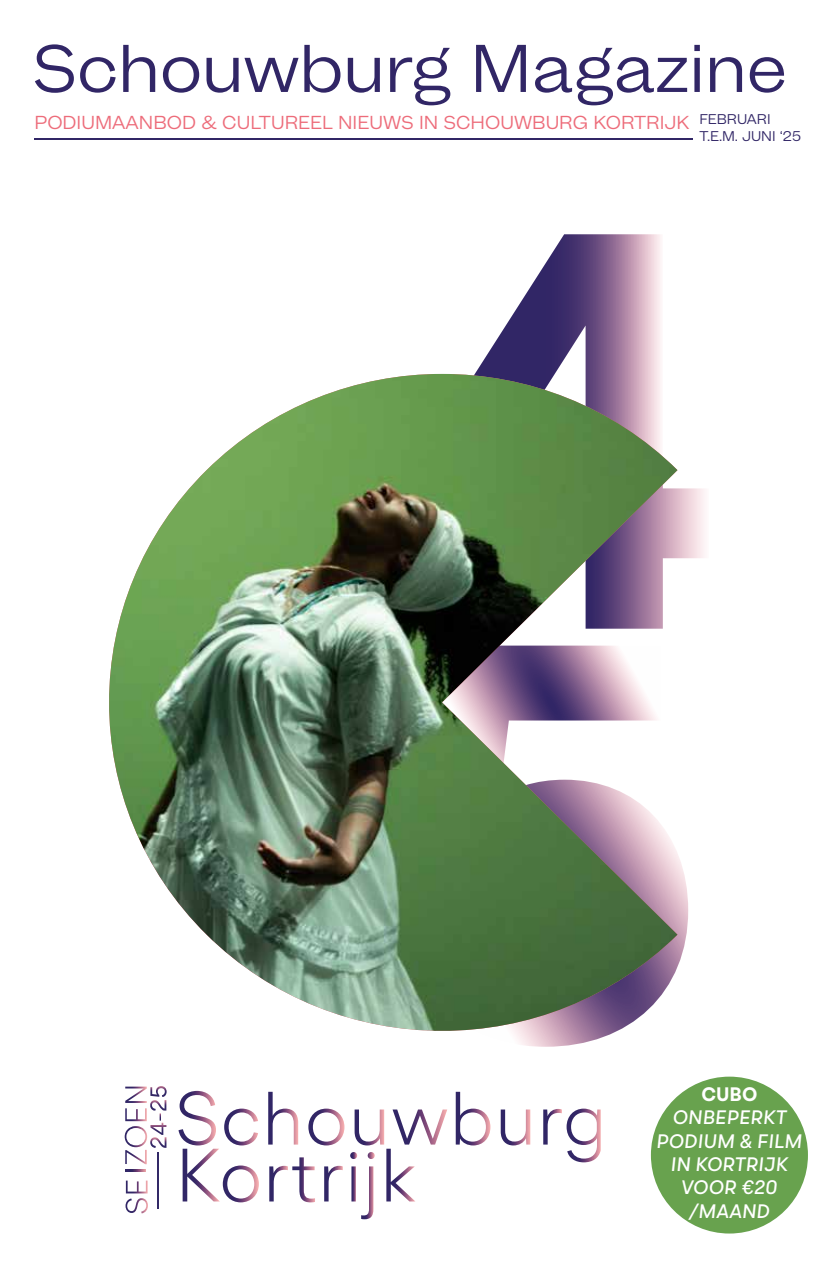
<style>
.page{position:relative;width:830px;height:1263px;background:#fff}
.page>*{position:absolute;margin:0;border:0;box-sizing:border-box;transform-origin:0 0}
.t1{font:64.5px "Mint Grotesk V0.7";color:#312666}
.t2{font:italic 500 19.5px/23.4px "BR Omega";color:#fff;text-align:center}
.t3{font:700 19.5px "BR Omega";color:#fff}
.t4{font:18px "Mint Grotesk V0.7";color:#ed6c7a}
.t5{font:13.5px/16.2px "Mint Grotesk V0.7";color:#312666}
</style>
<div class="page">
<div style="left:650px;top:1076px;width:157px;height:157px;background:#68a24e;border-radius:50%"></div>
<img style="left:178px;top:1091px;width:38px;height:54px">
<img style="left:224px;top:1108px;width:34px;height:37px">
<img style="left:268px;top:1092px;width:30px;height:52px">
<img style="left:308px;top:1108px;width:36px;height:37px">
<img style="left:354px;top:1109px;width:30px;height:36px">
<img style="left:392px;top:1109px;width:55px;height:35px">
<img style="left:455px;top:1092px;width:35px;height:53px">
<img style="left:500px;top:1109px;width:30px;height:36px">
<img style="left:543px;top:1109px;width:18px;height:35px">
<img style="left:566px;top:1108px;width:34px;height:54px">
<img style="left:182px;top:1149px;width:37px;height:52px">
<img style="left:223px;top:1165px;width:36px;height:37px">
<img style="left:269px;top:1166px;width:19px;height:35px">
<img style="left:292px;top:1157px;width:23px;height:45px">
<img style="left:324px;top:1166px;width:18px;height:35px">
<img style="left:350px;top:1152px;width:7px;height:49px">
<img style="left:361px;top:1152px;width:13px;height:67px">
<img style="left:386px;top:1149px;width:29px;height:52px">
<svg style="left:495px;top:234px;width:210px;height:734px"></svg>
<svg style="left:439px;top:342px;width:238px;height:705px"></svg>
<img style="left:109px;top:374px;width:568px;height:658px">
<hr style="left:34px;top:139px;width:659px;height:1px;background:#312666">
<img style="left:125px;top:1198px;width:23px;height:15px">
<img style="left:126px;top:1180px;width:21px;height:13px">
<img style="left:125px;top:1169px;width:21px;height:2px">
<img style="left:125px;top:1150px;width:22px;height:14px">
<img style="left:125px;top:1126px;width:22px;height:21px">
<img style="left:125px;top:1108px;width:22px;height:13px">
<img style="left:125px;top:1086px;width:22px;height:17px">
<img style="left:150px;top:1137px;width:16px;height:11px">
<img style="left:150px;top:1123px;width:16px;height:12px">
<svg style="left:159px;top:1113px;width:2px;height:8px"></svg>
<img style="left:150px;top:1100px;width:16px;height:10px">
<img style="left:150px;top:1086px;width:16px;height:11px">
<hr style="left:157px;top:1152px;width:2px;height:56px;background:#322967">
<h1 class="t1" style="left:32px;top:29px;width:756px">Schouwburg Magazine</h1>
<p class="t4" style="left:34px;top:111px;width:656px">PODIUMAANBOD &amp; CULTUREEL NIEUWS IN SCHOUWBURG KORTRIJK</p>
<p class="t5" style="left:699px;top:111px;width:103px">FEBRUARI<br>T.E.M. JUNI ‘25</p>
<p class="t3" style="left:701px;top:1081px;width:57px">CUBO</p>
<p class="t2" style="left:656px;top:1106px;width:147px">ONBEPERKT<br>PODIUM &amp; FILM<br>IN KORTRIJK<br>VOOR €20 /MAAND</p>
</div>
